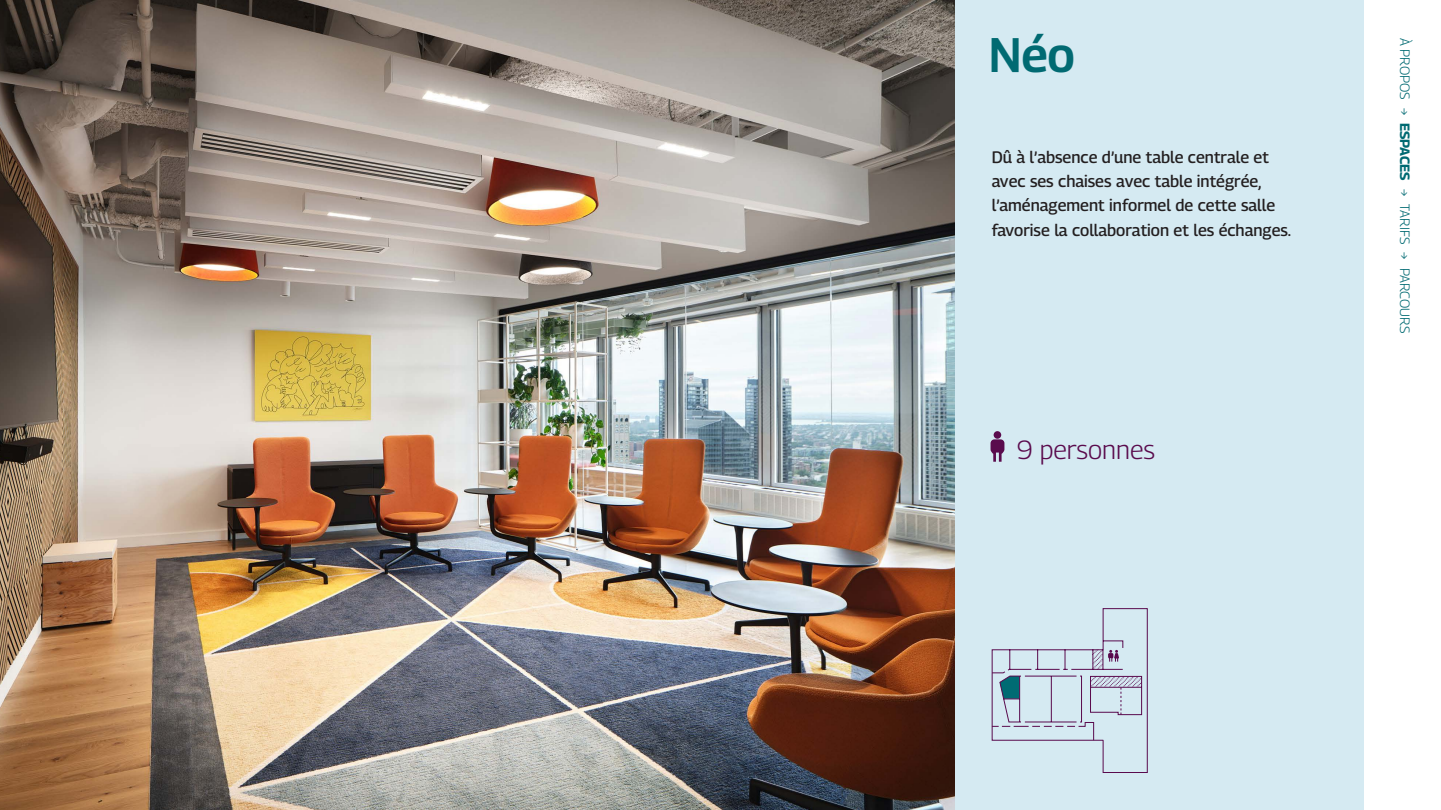
<style>
.page{position:relative;width:1441px;height:810px;background:#fff}
.page>*{position:absolute;margin:0;border:0;box-sizing:border-box;transform-origin:0 0}
.Titre{font:600 48.38px "Georama";color:#016a72}
.t1{font:300 26.25px "Georama";color:#5a0b4d}
.Texte_courant{font:500 16.5px/24.3px "Georama";color:#231f20}
.t2{font:300 13.5px "Georama";color:#016a72}
.s1{font-weight:700}
</style>
<div class="page">
<div style="left:954px;top:0;width:410px;height:810px;background:#d5eaf2"></div>
<img style="left:0;top:0;width:954px;height:810px">
<div style="left:993px;top:431px;width:8px;height:8px;background:#5a0b4d;border-radius:50%"></div>
<svg style="left:990px;top:439px;width:14px;height:23px"></svg>
<svg style="left:991px;top:608px;width:156px;height:165px"></svg>
<p class="Titre" style="left:988px;top:20px;width:88px">Néo</p>
<p class="t2" style="left:1414px;top:38px;width:297px;rotate:90deg">À PROPOS → <span class="s1">ESPACES</span> → TARIFS → PARCOURS</p>
<p class="Texte_courant" style="left:991px;top:144px;width:301px">Dû à l’absence d’une table centrale et avec ses chaises avec table intégrée, l’aménagement informel de cette salle favorise la collaboration et les échanges.</p>
<p class="t1" style="left:1017px;top:431px;width:139px">9 personnes</p>
</div>
